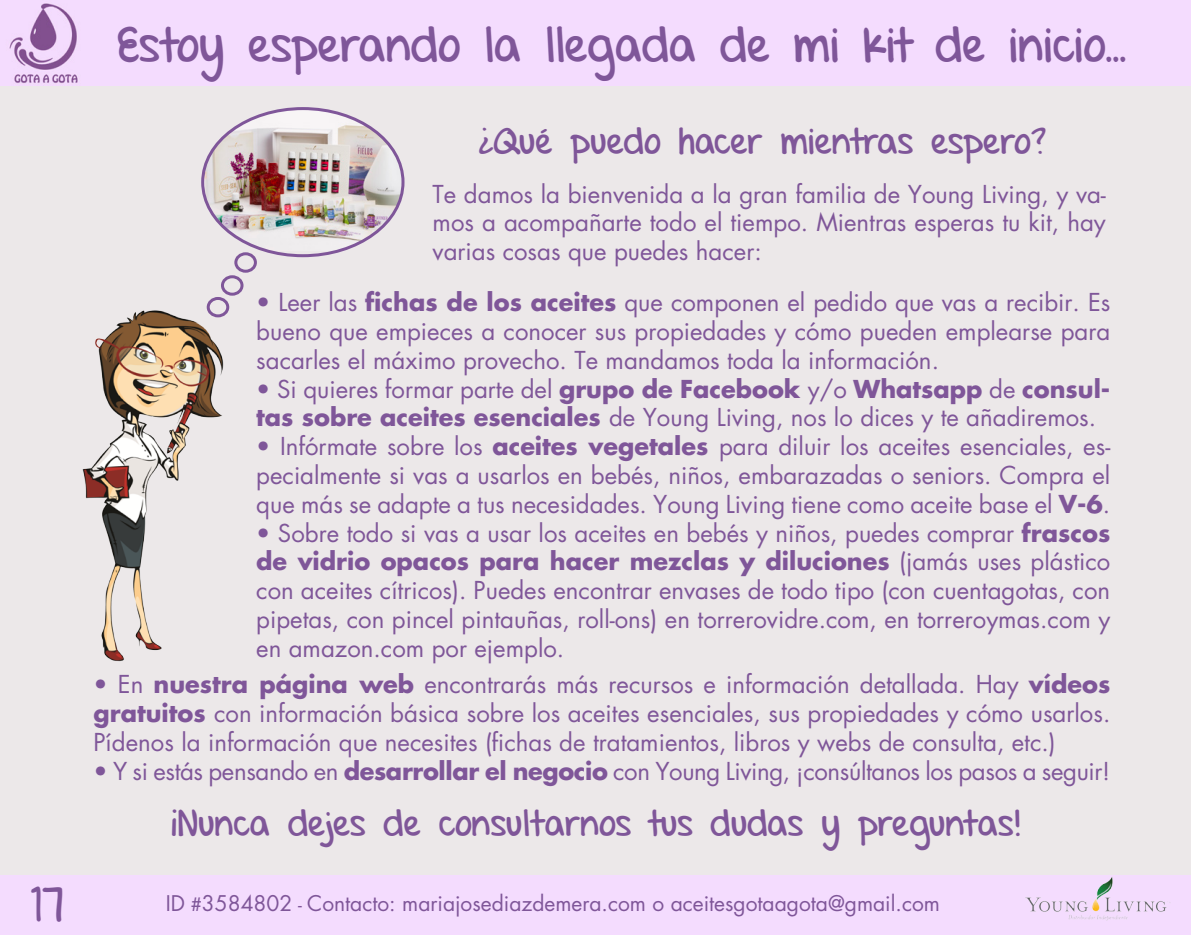
<style>
.page{position:relative;width:1191px;height:936px;background:#fff}
.page>*{position:absolute;margin:0;border:0;box-sizing:border-box;transform-origin:0 0}
.Títol{font:48px "Set Firetothe Rain";color:#7f5699}
.Subtítol{font:36px "Set Firetothe Rain";color:#7f5699}
.Texto{font:24px/28.8px "Futura";color:#7f5699;text-align:justify}
.Texto_pie{font:21px "Futura";color:#7f5699}
.s1{font-weight:700}
.s2{font-size:18px}
</style>
<div class="page">
<div style="left:0;top:85px;width:1191px;height:790px;background:#ece8e9"></div>
<img style="left:0;top:0;width:89px;height:85px">
<img style="left:1025px;top:876px;width:145px;height:44px">
<img style="left:77px;top:309px;width:152px;height:353px">
<img style="left:203px;top:109px;width:200px;height:142px">
<div style="left:207px;top:297px;width:22px;height:20px;border:3px solid #7f5699;border-radius:50%"></div>
<div style="left:234px;top:252px;width:23px;height:21px;border:3px solid #7f5699;border-radius:50%"></div>
<div style="left:221px;top:275px;width:22px;height:21px;border:3px solid #7f5699;border-radius:50%"></div>
<p class="Títol" style="left:31px;top:876px;width:34px">17</p>
<p class="Títol" style="left:117px;top:17px;width:1010px">Estoy esperando la llegada de mi kit de inicio...</p>
<p class="Subtítol" style="left:478px;top:120px;width:570px">¿Qué puedo hacer mientras espero?</p>
<p class="Texto" style="left:432px;top:179px;width:675px">Te damos la bienvenida a la gran familia de Young Living, y va&shy;mos a acompañarte todo el tiempo. Mientras esperas tu kit, hay varias cosas que puedes hacer:</p>
<p class="Texto" style="left:256px;top:287px;width:855px">• Leer las <span class="s1">fichas de los aceites</span> que componen el pedido que vas a recibir. Es bueno que empieces a conocer sus propiedades y cómo pueden emplearse para sacarles el máximo provecho. Te mandamos toda la información.</p>
<p class="Texto" style="left:256px;top:374px;width:855px">• Si quieres formar parte del <span class="s1">grupo de Facebook</span> y/o <span class="s1">Whatsapp</span> de <span class="s1">consul&shy;tas sobre aceites esenciales</span> de Young Living, nos lo dices y te añadiremos.</p>
<p class="Texto" style="left:256px;top:431px;width:855px">• Infórmate sobre los <span class="s1">aceites vegetales</span> para diluir los aceites esenciales, es&shy;pecialmente si vas a usarlos en bebés, niños, embarazadas o seniors. Compra el que más se adapte a tus necesidades. Young Living tiene como aceite base el <span class="s1">V-6</span>.</p>
<p class="Texto" style="left:256px;top:518px;width:855px">• Sobre todo si vas a usar los aceites en bebés y niños, puedes comprar <span class="s1">frascos de vidrio opacos para hacer mezclas y diluciones</span> (jamás uses plástico con aceites cítricos). Puedes encontrar envases de todo tipo (con cuentagotas, con pipetas, con pincel pintauñas, roll-ons) en torrerovidre.com, en torreroymas.com y en amazon.com por ejemplo.</p>
<p class="Texto" style="left:94px;top:669px;width:1018px">• En <span class="s1">nuestra página web</span> encontrarás más recursos e información detallada. Hay <span class="s1">vídeos gratuitos</span> con información básica sobre los aceites esenciales, sus propiedades y cómo usarlos.<br>Pídenos la información que necesites (fichas de tratamientos, libros y webs de consulta, etc.)</p>
<p class="Texto" style="left:94px;top:756px;width:1018px">• Y si estás pensando en <span class="s1">desarrollar el negocio</span> con Young Living, ¡consúltanos los pasos a seguir!</p>
<p class="Subtítol" style="left:170px;top:802px;width:852px">¡Nunca dejes de consultarnos tus dudas y preguntas!</p>
<p class="Texto_pie" style="left:166px;top:888px;width:775px">ID <span class="s2">#</span>3584802 <span class="s2">-</span> Contacto: mariajosediazdemera.com o aceitesgotaagota@gmail.com</p>
</div>
